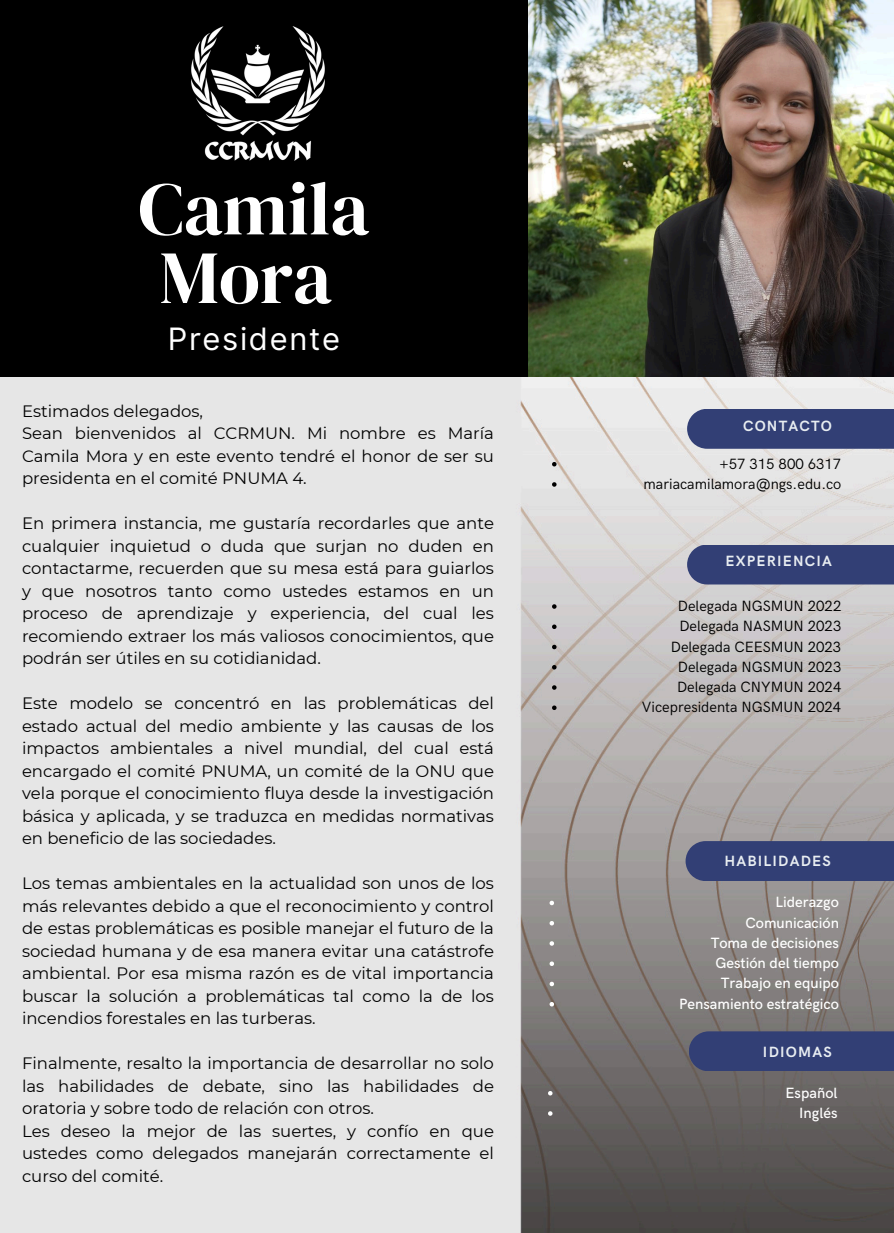
<style>
.page{position:relative;width:894px;height:1233px;background:#fff}
.page>*{position:absolute;margin:0;border:0;box-sizing:border-box;transform-origin:0 0}
.t1{font:75px/68.7px "DM Serif Display";color:#fff}
.t2{font:30.9px "Inter";letter-spacing:.055em;color:#fff}
.t3{font:16.5px/22.5px "Montserrat";color:#000;text-align:justify}
.t4{font:14.85px "HK Grotesk";color:#000}
.t5{font:500 14.85px "HK Grotesk";color:#fff}
.t6{font:700 14.85px "HK Grotesk";letter-spacing:.08em;color:#e8edf1}
</style>
<div class="page">
<img style="left:0;top:376px;width:893px;height:857px">
<img style="left:527px;top:0;width:366px;height:376px">
<div style="left:687px;top:409px;width:206px;height:40px;background:#323f75"></div>
<div style="left:687px;top:545px;width:206px;height:40px;background:#323f75"></div>
<div style="left:685px;top:841px;width:208px;height:40px;background:#323f75"></div>
<div style="left:688px;top:1031px;width:205px;height:40px;background:#323f75"></div>
<div style="left:0;top:0;width:527px;height:376px;background:#000"></div>
<svg style="left:549px;top:901px;width:5px;height:4px"></svg>
<svg style="left:549px;top:921px;width:5px;height:4px"></svg>
<svg style="left:549px;top:941px;width:5px;height:5px"></svg>
<svg style="left:549px;top:961px;width:5px;height:5px"></svg>
<svg style="left:549px;top:982px;width:5px;height:4px"></svg>
<svg style="left:549px;top:1002px;width:5px;height:4px"></svg>
<svg style="left:552px;top:604px;width:4px;height:5px"></svg>
<svg style="left:552px;top:625px;width:4px;height:4px"></svg>
<svg style="left:552px;top:645px;width:4px;height:4px"></svg>
<svg style="left:552px;top:665px;width:4px;height:5px"></svg>
<svg style="left:552px;top:685px;width:4px;height:5px"></svg>
<svg style="left:552px;top:706px;width:4px;height:4px"></svg>
<svg style="left:552px;top:462px;width:4px;height:4px"></svg>
<svg style="left:552px;top:482px;width:4px;height:5px"></svg>
<img style="left:191px;top:27px;width:133px;height:134px">
<svg style="left:548px;top:1091px;width:4px;height:5px"></svg>
<svg style="left:548px;top:1111px;width:4px;height:5px"></svg>
<p class="t1" style="left:138px;top:174px;width:232px">Camila<br>Mora</p>
<p class="t2" style="left:168px;top:321px;width:174px">Presidente</p>
<h2 class="t3" style="left:22px;top:400px;width:182px">Estimados delegados,</h2>
<p class="t3" style="left:22px;top:422px;width:473px">Sean bienvenidos al CCRMUN. Mi nombre es María Camila Mora y en este evento tendré el honor de ser su presidenta en el comité PNUMA 4.</p>
<p class="t3" style="left:22px;top:512px;width:473px">En primera instancia, me gustaría recordarles que ante cualquier inquietud o duda que surjan no duden en contactarme, recuerden que su mesa está para guiarlos y que nosotros tanto como ustedes estamos en un proceso de aprendizaje y experiencia, del cual les recomiendo extraer los más valiosos conocimientos, que podrán ser útiles en su cotidianidad.</p>
<p class="t3" style="left:22px;top:692px;width:473px">Este modelo se concentró en las problemáticas del estado actual del medio ambiente y las causas de los impactos ambientales a nivel mundial, del cual está encargado el comité PNUMA, un comité de la ONU que vela porque el conocimiento fluya desde la investigación básica y aplicada, y se traduzca en medidas normativas en beneficio de las sociedades.</p>
<p class="t3" style="left:22px;top:872px;width:473px">Los temas ambientales en la actualidad son unos de los más relevantes debido a que el reconocimiento y control de estas problemáticas es posible manejar el futuro de la sociedad humana y de esa manera evitar una catástrofe ambiental. Por esa misma razón es de vital importancia buscar la solución a problemáticas tal como la de los incendios forestales en las turberas.</p>
<p class="t3" style="left:22px;top:1052px;width:473px">Finalmente, resalto la importancia de desarrollar no solo las habilidades de debate, sino las habilidades de oratoria y sobre todo de relación con otros.</p>
<p class="t3" style="left:22px;top:1120px;width:473px">Les deseo la mejor de las suertes, y confío en que ustedes como delegados manejarán correctamente el curso del comité.</p>
<p class="t6" style="left:742px;top:417px;width:90px">CONTACTO</p>
<p class="t4" style="left:719px;top:455px;width:123px">+57 315 800 6317</p>
<p class="t4" style="left:643px;top:476px;width:199px">mariacamilamora@ngs.edu.co</p>
<p class="t6" style="left:725px;top:553px;width:108px">EXPERIENCIA</p>
<p class="t4" style="left:677px;top:598px;width:165px">Delegada NGSMUN 2022</p>
<p class="t4" style="left:679px;top:618px;width:163px">Delegada NASMUN 2023</p>
<h3 class="t4" style="left:670px;top:638px;width:172px">Delegada CEESMUN 2023</h3>
<p class="t4" style="left:677px;top:658px;width:165px">Delegada NGSMUN 2023</p>
<p class="t4" style="left:676px;top:679px;width:166px">Delegada CNYMUN 2024</p>
<p class="t4" style="left:641px;top:699px;width:201px">Vicepresidenta NGSMUN 2024</p>
<p class="t6" style="left:724px;top:852px;width:108px">HABILIDADES</p>
<h3 class="t5" style="left:775px;top:894px;width:65px">Liderazgo</h3>
<p class="t5" style="left:745px;top:914px;width:95px">Comunicación</p>
<p class="t5" style="left:710px;top:935px;width:130px">Toma de decisiones</p>
<h3 class="t5" style="left:715px;top:955px;width:125px">Gestión del tiempo</h3>
<p class="t5" style="left:720px;top:975px;width:120px">Trabajo en equipo</p>
<p class="t5" style="left:679px;top:995px;width:161px">Pensamiento estratégico</p>
<p class="t6" style="left:762px;top:1044px;width:70px">IDIOMAS</p>
<p class="t5" style="left:785px;top:1084px;width:53px">Español</p>
<p class="t5" style="left:799px;top:1105px;width:40px">Inglés</p>
</div>
